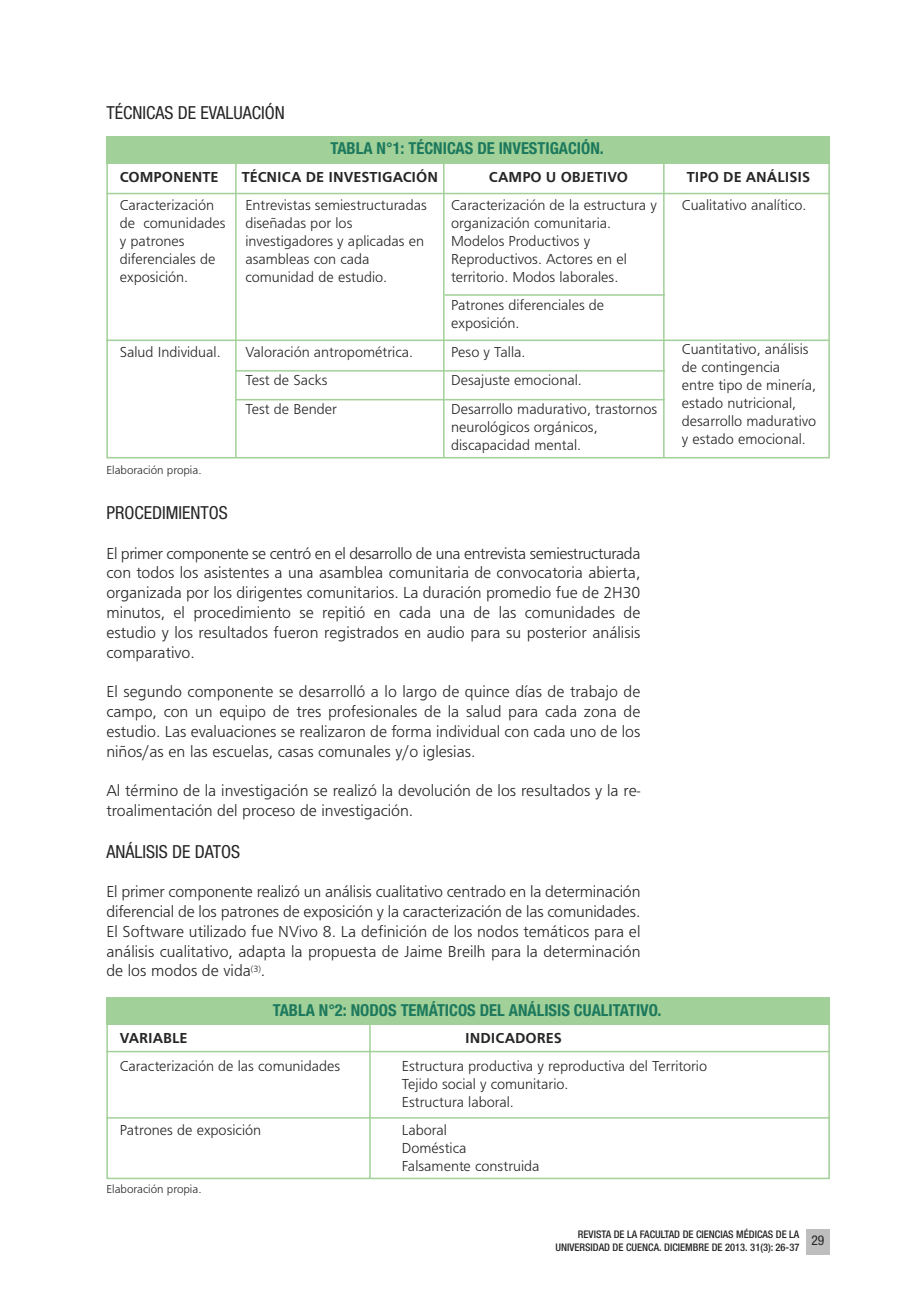
<style>
.page{position:relative;width:915px;height:1306px;background:#fff}
.page>*{position:absolute;margin:0;border:0;box-sizing:border-box;transform-origin:0 0}
.t1{font:condensed 18px "Helvetica Neue LT Std";color:#272627}
.t2{font:16.5px/19.8px "Frugal Sans Light DTC";color:#272627;text-align:justify}
.t3{font:700 condensed 16.5px "Helvetica Neue LT Std";color:#1d795d}
.t4{font:15px/18px "Frugal Sans Light DTC";color:#272627}
.t5{font:15px "Frugal Sans Bold DTC";color:#272627}
.t6{font:12px "Frugal Sans Light DTC";color:#272627}
.t7{font:500 condensed 10.5px/12.6px "Helvetica Neue LT Std";color:#272627;text-align:center}
</style>
<div class="page">
<div style="left:805px;top:1228px;width:24px;height:26px;background:#bebebe"></div>
<div style="left:106px;top:136px;width:723px;height:27px;background:#a1d098"></div>
<hr style="left:106px;top:193px;width:722px;height:1px;background:#a1d098">
<hr style="left:106px;top:339px;width:722px;height:2px;background:#a1d098">
<hr style="left:444px;top:294px;width:220px;height:2px;background:#a1d098">
<hr style="left:236px;top:370px;width:428px;height:1px;background:#a1d098">
<hr style="left:236px;top:399px;width:428px;height:1px;background:#a1d098">
<hr style="left:235px;top:161px;width:1px;height:297px;background:#a1d098">
<hr style="left:443px;top:161px;width:1px;height:296px;background:#a1d098">
<hr style="left:663px;top:161px;width:1px;height:296px;background:#a1d098">
<div style="left:106px;top:997px;width:723px;height:182px;border:2px solid #a1d098"></div>
<div style="left:106px;top:997px;width:723px;height:27px;background:#a1d098"></div>
<hr style="left:106px;top:1050px;width:722px;height:2px;background:#a1d098">
<hr style="left:106px;top:1117px;width:722px;height:1px;background:#a1d098">
<hr style="left:369px;top:1022px;width:1px;height:156px;background:#a1d098">
<p class="t1" style="left:106px;top:106px;width:180px">TÉCNICAS DE EVALUACIÓN</p>
<p class="t3" style="left:330px;top:142px;width:275px">TABLA N°1: TÉCNICAS DE INVESTIGACIÓN.</p>
<p class="t5" style="left:120px;top:168px;width:100px">COMPONENTE</p>
<p class="t4" style="left:120px;top:195px;width:107px">Caracterización de comunidades y patrones diferenciales de exposición.</p>
<p class="t4" style="left:120px;top:342px;width:102px">Salud Individual.</p>
<p class="t6" style="left:106px;top:463px;width:97px">Elaboración propia.</p>
<p class="t5" style="left:241px;top:168px;width:198px">TÉCNICA DE INVESTIGACIÓN</p>
<p class="t5" style="left:488px;top:168px;width:140px">CAMPO U OBJETIVO</p>
<p class="t5" style="left:686px;top:168px;width:125px">TIPO DE ANÁLISIS</p>
<p class="t4" style="left:245px;top:195px;width:183px">Entrevistas semiestructuradas diseñadas por los investigadores y aplicadas en asambleas con cada comunidad de estudio.</p>
<p class="t4" style="left:245px;top:337px;width:169px;line-height:28.5px">Valoración antropométrica.<br>Test de Sacks<br>Test de Bender</p>
<p class="t4" style="left:451px;top:195px;width:207px">Caracterización de la estructura y organización comunitaria.<br>Modelos Productivos y<br>Reproductivos. Actores en el territorio. Modos laborales.</p>
<p class="t4" style="left:451px;top:296px;width:155px">Patrones diferenciales de exposición.</p>
<p class="t4" style="left:451px;top:337px;width:207px;line-height:28.5px">Peso y Talla.<br>Desajuste emocional.<br>Desarrollo madurativo, trastornos</p>
<p class="t4" style="left:451px;top:417px;width:148px">neurológicos orgánicos, discapacidad mental.</p>
<p class="t4" style="left:681px;top:195px;width:126px">Cualitativo analítico.</p>
<p class="t4" style="left:681px;top:339px;width:136px">Cuantitativo, análisis de contingencia entre tipo de minería, estado nutricional, desarrollo madurativo y estado emocional.</p>
<p class="t1" style="left:106px;top:506px;width:123px">PROCEDIMIENTOS</p>
<p class="t2" style="left:106px;top:543px;width:535px">El primer componente se centró en el desarrollo de una entrevista semiestructurada con todos los asistentes a una asamblea comunitaria de convocatoria abierta, organizada por los dirigentes comunitarios. La duración promedio fue de 2H30 minutos, el procedimiento se repitió en cada una de las comunidades de estudio y los resultados fueron registrados en audio para su posterior análisis comparativo.</p>
<p class="t2" style="left:106px;top:681px;width:535px">El segundo componente se desarrolló a lo largo de quince días de trabajo de campo, con un equipo de tres profesionales de la salud para cada zona de estudio. Las evaluaciones se realizaron de forma individual con cada uno de los niños/as en las escuelas, casas comunales y/o iglesias.</p>
<p class="t2" style="left:106px;top:780px;width:535px">Al término de la investigación se realizó la devolución de los resultados y la re&shy;troalimentación del proceso de investigación.</p>
<p class="t1" style="left:106px;top:844px;width:135px">ANÁLISIS DE DATOS</p>
<p class="t2" style="left:106px;top:881px;width:535px">El primer componente realizó un análisis cualitativo centrado en la determinación diferencial de los patrones de exposición y la caracterización de las comunidades.<br>El Software utilizado fue NVivo 8. La definición de los nodos temáticos para el análisis cualitativo, adapta la propuesta de Jaime Breilh para la determinación de los modos de vida<sup>(3)</sup>.</p>
<p class="t3" style="left:272px;top:1003px;width:390px">TABLA N°2: NODOS TEMÁTICOS DEL ANÁLISIS CUALITATIVO.</p>
<p class="t5" style="left:120px;top:1029px;width:69px">VARIABLE</p>
<p class="t4" style="left:120px;top:1056px;width:222px">Caracterización de las comunidades</p>
<p class="t4" style="left:120px;top:1121px;width:143px">Patrones de exposición</p>
<p class="t6" style="left:106px;top:1182px;width:97px">Elaboración propia.</p>
<p class="t5" style="left:465px;top:1029px;width:98px">INDICADORES</p>
<p class="t4" style="left:401px;top:1056px;width:307px">Estructura productiva y reproductiva del Territorio<br>Tejido social y comunitario.<br>Estructura laboral.</p>
<p class="t4" style="left:401px;top:1121px;width:139px">Laboral<br>Doméstica<br>Falsamente construida</p>
<p class="t7" style="left:555px;top:1228px;width:270px">REVISTA DE LA FACULTAD DE CIENCIAS MÉDICAS DE LA<br>UNIVERSIDAD DE CUENCA. DICIEMBRE DE 2013. 31(3): 26-37 <sup>29</sup></p>
</div>
